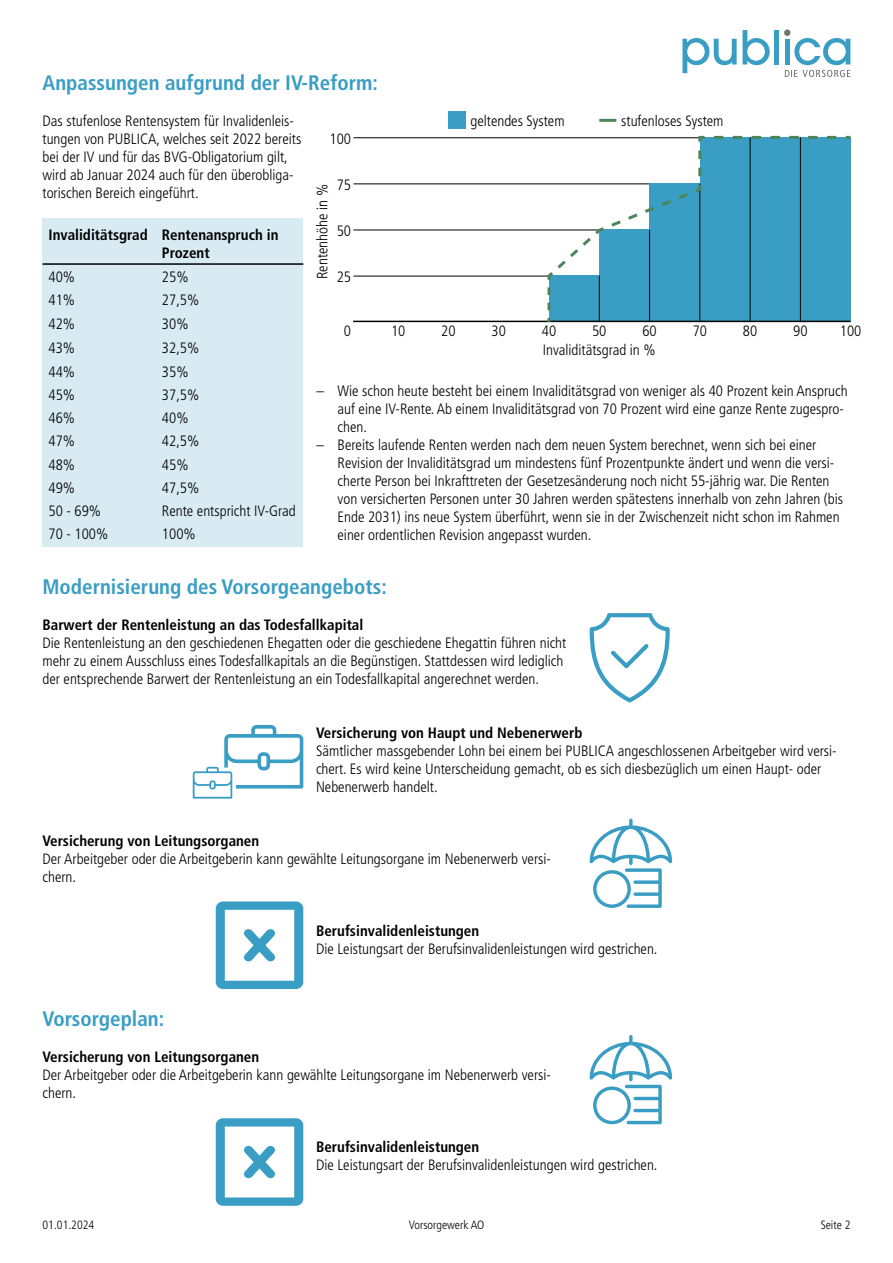
<style>
.page{position:relative;width:893px;height:1263px;background:#fff}
.page>*{position:absolute;margin:0;border:0;box-sizing:border-box;transform-origin:0 0}
.überschrift{font:700 condensed 21px "Frutiger LT Std";color:#399dc4}
.PUB_MAG_Lauftext{font:300 condensed 15px/18px "Frutiger LT Std";color:#000}
.PUB_MAG_Lauftext-2{font:700 condensed 15px "Frutiger LT Std";color:#000}
.PUB_MAG_Tabelle{font:300 condensed 15px "Frutiger LT Std";color:#000}
.PUB_MAG_Lauftext_ohne_GLR{font:300 condensed 15px "Frutiger LT Std";color:#000}
.PUB_MAG_Tabelle-2{font:700 condensed 15px/18px "Frutiger LT Std";color:#000}
.PUB_MAG_Lauftext_ohne_GLR-2{font:300 condensed 12px "Frutiger LT Std";color:#000}
</style>
<div class="page">
<div style="left:43px;top:218px;width:260px;height:328px;background:#d8ebf3"></div>
<svg style="left:682px;top:38px;width:55px;height:35px"></svg>
<svg style="left:743px;top:30px;width:27px;height:35px"></svg>
<div style="left:774px;top:30px;width:5px;height:35px;background:#399dc4"></div>
<svg style="left:784px;top:30px;width:66px;height:47px"></svg>
<hr style="left:353px;top:276px;width:199px;height:1px;background:#000">
<hr style="left:353px;top:230px;width:249px;height:1px;background:#000">
<hr style="left:353px;top:183px;width:299px;height:1px;background:#000">
<hr style="left:353px;top:137px;width:349px;height:1px;background:#000">
<div style="left:448px;top:112px;width:17px;height:17px;background:#399dc4"></div>
<hr style="left:353px;top:321px;width:498px;height:1px;background:#000">
<svg style="left:546px;top:135px;width:305px;height:188px"></svg>
<hr style="left:599px;top:119px;width:17px;height:3px;background:#4d855b">
<hr style="left:43px;top:263px;width:113px;height:2px;background:#000">
<hr style="left:156px;top:263px;width:147px;height:2px;background:#000">
<svg style="left:192px;top:725px;width:111px;height:74px"></svg>
<svg style="left:589px;top:613px;width:81px;height:89px"></svg>
<svg style="left:590px;top:1035px;width:82px;height:89px"></svg>
<svg style="left:590px;top:818px;width:82px;height:90px"></svg>
<svg style="left:215px;top:901px;width:89px;height:88px"></svg>
<svg style="left:215px;top:1118px;width:89px;height:88px"></svg>
<p class="überschrift" style="left:43px;top:70px;width:337px">Anpassungen aufgrund der IV-Reform:</p>
<p class="PUB_MAG_Lauftext" style="left:43px;top:112px;width:260px">Das stufenlose Rentensystem für Invalidenleis&shy;tungen von PUBLICA, welches seit 2022 bereits bei der IV und für das BVG-Obligatorium gilt, wird ab Januar 2024 auch für den überobliga&shy;torischen Bereich eingeführt.</p>
<p class="PUB_MAG_Tabelle-2" style="left:49px;top:226px;width:101px">Invaliditätsgrad</p>
<p class="PUB_MAG_Tabelle-2" style="left:162px;top:226px;width:118px">Rentenanspruch in<br>Prozent</p>
<p class="PUB_MAG_Tabelle" style="left:49px;top:268px;width:28px">40%</p>
<p class="PUB_MAG_Tabelle" style="left:162px;top:268px;width:28px">25%</p>
<p class="PUB_MAG_Tabelle" style="left:49px;top:292px;width:28px">41%</p>
<p class="PUB_MAG_Tabelle" style="left:162px;top:292px;width:39px">27,5%</p>
<p class="PUB_MAG_Tabelle" style="left:49px;top:315px;width:28px">42%</p>
<p class="PUB_MAG_Tabelle" style="left:162px;top:315px;width:28px">30%</p>
<p class="PUB_MAG_Tabelle" style="left:49px;top:340px;width:28px">43%</p>
<p class="PUB_MAG_Tabelle" style="left:162px;top:340px;width:39px">32,5%</p>
<p class="PUB_MAG_Tabelle" style="left:49px;top:363px;width:28px">44%</p>
<p class="PUB_MAG_Tabelle" style="left:162px;top:363px;width:28px">35%</p>
<p class="PUB_MAG_Tabelle" style="left:49px;top:386px;width:28px">45%</p>
<p class="PUB_MAG_Tabelle" style="left:162px;top:386px;width:39px">37,5%</p>
<p class="PUB_MAG_Tabelle" style="left:49px;top:409px;width:28px">46%</p>
<p class="PUB_MAG_Tabelle" style="left:162px;top:409px;width:28px">40%</p>
<p class="PUB_MAG_Tabelle" style="left:49px;top:433px;width:28px">47%</p>
<p class="PUB_MAG_Tabelle" style="left:162px;top:433px;width:39px">42,5%</p>
<p class="PUB_MAG_Tabelle" style="left:49px;top:456px;width:28px">48%</p>
<p class="PUB_MAG_Tabelle" style="left:162px;top:456px;width:28px">45%</p>
<p class="PUB_MAG_Tabelle" style="left:49px;top:479px;width:28px">49%</p>
<p class="PUB_MAG_Tabelle" style="left:162px;top:479px;width:39px">47,5%</p>
<p class="PUB_MAG_Tabelle" style="left:49px;top:502px;width:54px">50 - 69%</p>
<p class="PUB_MAG_Tabelle" style="left:162px;top:502px;width:135px">Rente entspricht IV-Grad</p>
<p class="PUB_MAG_Tabelle" style="left:49px;top:526px;width:61px">70 - 100%</p>
<p class="PUB_MAG_Tabelle" style="left:162px;top:526px;width:35px">100%</p>
<p class="PUB_MAG_Lauftext_ohne_GLR" style="left:329px;top:130px;width:23px">100</p>
<p class="PUB_MAG_Lauftext_ohne_GLR" style="left:314px;top:279px;width:97px;rotate:-90deg">Rentenhöhe in %</p>
<p class="PUB_MAG_Lauftext_ohne_GLR" style="left:337px;top:176px;width:16px">75</p>
<p class="PUB_MAG_Lauftext_ohne_GLR" style="left:337px;top:222px;width:16px">50</p>
<p class="PUB_MAG_Lauftext_ohne_GLR" style="left:337px;top:268px;width:16px">25</p>
<p class="PUB_MAG_Lauftext_ohne_GLR" style="left:344px;top:322px;width:9px">0</p>
<p class="PUB_MAG_Lauftext_ohne_GLR" style="left:470px;top:112px;width:96px">geltendes System</p>
<p class="PUB_MAG_Lauftext_ohne_GLR" style="left:621px;top:112px;width:104px">stufenloses System</p>
<p class="PUB_MAG_Lauftext_ohne_GLR" style="left:391px;top:322px;width:16px">10</p>
<p class="PUB_MAG_Lauftext_ohne_GLR" style="left:441px;top:322px;width:16px">20</p>
<p class="PUB_MAG_Lauftext_ohne_GLR" style="left:492px;top:322px;width:16px">30</p>
<p class="PUB_MAG_Lauftext_ohne_GLR" style="left:542px;top:322px;width:16px">40</p>
<p class="PUB_MAG_Lauftext_ohne_GLR" style="left:592px;top:322px;width:16px">50</p>
<p class="PUB_MAG_Lauftext_ohne_GLR" style="left:642px;top:322px;width:16px">60</p>
<p class="PUB_MAG_Lauftext_ohne_GLR" style="left:693px;top:322px;width:16px">70</p>
<p class="PUB_MAG_Lauftext_ohne_GLR" style="left:743px;top:322px;width:16px">80</p>
<p class="PUB_MAG_Lauftext_ohne_GLR" style="left:793px;top:322px;width:16px">90</p>
<p class="PUB_MAG_Lauftext_ohne_GLR" style="left:840px;top:322px;width:23px">100</p>
<p class="PUB_MAG_Lauftext_ohne_GLR" style="left:543px;top:341px;width:114px">Invaliditätsgrad in %</p>
<p class="PUB_MAG_Lauftext" style="left:338px;top:382px;width:511px;text-indent:-21px">– Wie schon heute besteht bei einem Invaliditätsgrad von weniger als 40 Prozent kein Anspruch auf eine IV-Rente. Ab einem Invaliditätsgrad von 70 Prozent wird eine ganze Rente zugespro&shy;chen.</p>
<p class="PUB_MAG_Lauftext" style="left:338px;top:436px;width:507px;text-indent:-21px">– Bereits laufende Renten werden nach dem neuen System berechnet, wenn sich bei einer Revision der Invaliditätsgrad um mindestens fünf Prozentpunkte ändert und wenn die versi&shy;cherte Person bei Inkrafttreten der Gesetzesänderung noch nicht 55-jährig war. Die Renten von versicherten Personen unter 30 Jahren werden spätestens innerhalb von zehn Jahren (bis Ende 2031) ins neue System überführt, wenn sie in der Zwischenzeit nicht schon im Rahmen einer ordentlichen Revision angepasst wurden.</p>
<p class="überschrift" style="left:43px;top:574px;width:346px">Modernisierung des Vorsorgeangebots:</p>
<p class="PUB_MAG_Lauftext-2" style="left:43px;top:616px;width:322px">Barwert der Rentenleistung an das Todesfallkapital</p>
<p class="PUB_MAG_Lauftext" style="left:43px;top:634px;width:525px">Die Rentenleistung an den geschiedenen Ehegatten oder die geschiedene Ehegattin führen nicht mehr zu einem Ausschluss eines Todesfallkapitals an die Begünstigen. Stattdessen wird lediglich der entsprechende Barwert der Rentenleistung an ein Todesfallkapital angerechnet werden.</p>
<p class="PUB_MAG_Lauftext-2" style="left:316px;top:724px;width:268px">Versicherung von Haupt und Nebenerwerb</p>
<p class="PUB_MAG_Lauftext" style="left:316px;top:742px;width:522px">Sämtlicher massgebender Lohn bei einem bei PUBLICA angeschlossenen Arbeitgeber wird versi&shy;chert. Es wird keine Unterscheidung gemacht, ob es sich diesbezüglich um einen Haupt- oder<br>Nebenerwerb handelt.</p>
<p class="PUB_MAG_Lauftext-2" style="left:43px;top:832px;width:218px">Versicherung von Leitungsorganen</p>
<p class="PUB_MAG_Lauftext" style="left:43px;top:850px;width:510px">Der Arbeitgeber oder die Arbeitgeberin kann gewählte Leitungsorgane im Nebenerwerb versi&shy;chern.</p>
<p class="PUB_MAG_Lauftext-2" style="left:316px;top:922px;width:165px">Berufsinvalidenleistungen</p>
<p class="PUB_MAG_Lauftext" style="left:316px;top:940px;width:343px">Die Leistungsart der Berufsinvalidenleistungen wird gestrichen.</p>
<p class="überschrift" style="left:43px;top:1006px;width:123px">Vorsorgeplan:</p>
<p class="PUB_MAG_Lauftext-2" style="left:43px;top:1048px;width:218px">Versicherung von Leitungsorganen</p>
<p class="PUB_MAG_Lauftext" style="left:43px;top:1066px;width:510px">Der Arbeitgeber oder die Arbeitgeberin kann gewählte Leitungsorgane im Nebenerwerb versi&shy;chern.</p>
<p class="PUB_MAG_Lauftext-2" style="left:316px;top:1138px;width:165px">Berufsinvalidenleistungen</p>
<p class="PUB_MAG_Lauftext" style="left:316px;top:1156px;width:343px">Die Leistungsart der Berufsinvalidenleistungen wird gestrichen.</p>
<p class="PUB_MAG_Lauftext_ohne_GLR-2" style="left:43px;top:1218px;width:53px">01.01.2024</p>
<p class="PUB_MAG_Lauftext_ohne_GLR-2" style="left:409px;top:1218px;width:77px">Vorsorgewerk AO</p>
<p class="PUB_MAG_Lauftext_ohne_GLR-2" style="left:821px;top:1218px;width:31px">Seite 2</p>
</div>
